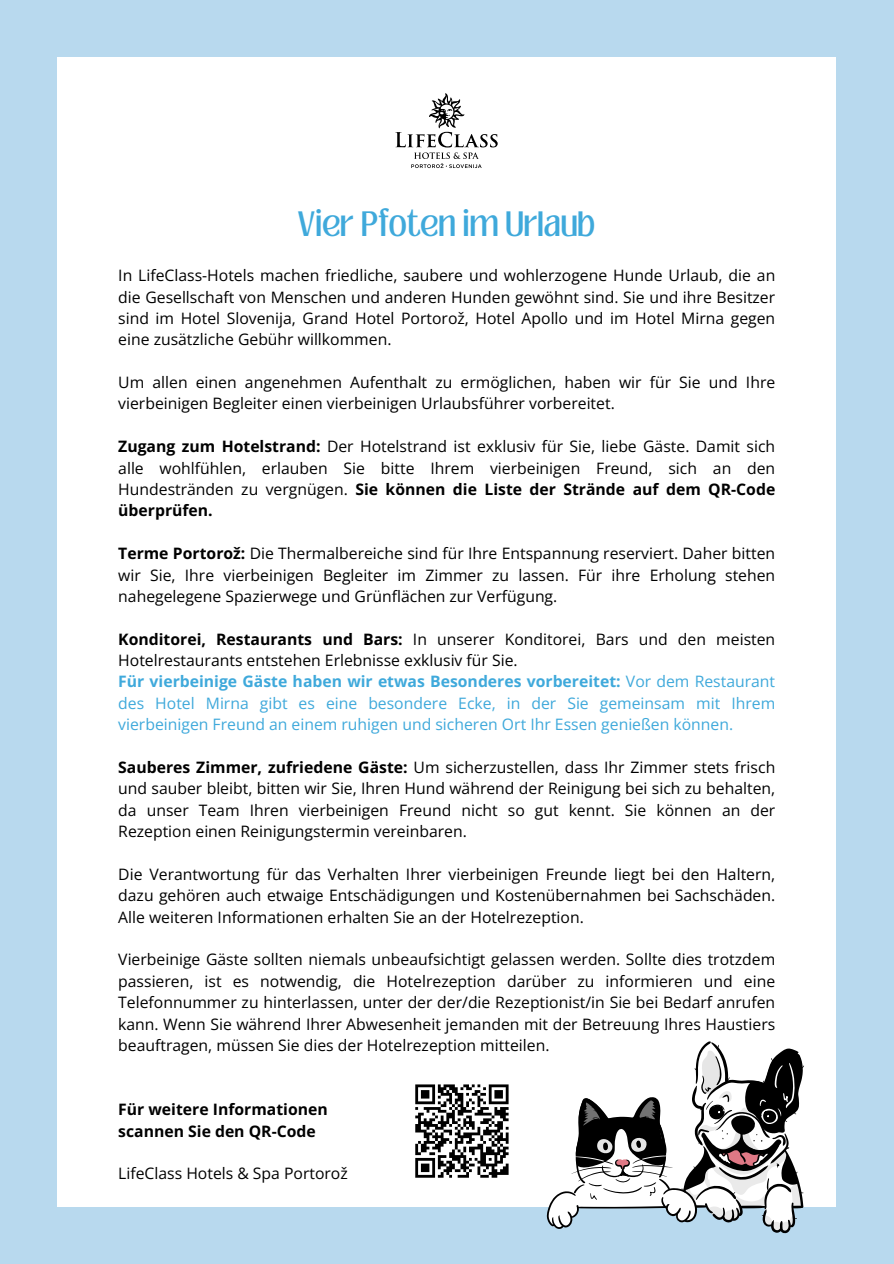
<style>
.page{position:relative;width:894px;height:1264px;background:#fff}
.page>*{position:absolute;margin:0;border:0;box-sizing:border-box;transform-origin:0 0}
.t1{font:27px "Loubag";color:#3fa9db}
.t2{font:15.75px/21.3px "Open Sans";color:#000;text-align:justify}
.t3{font:15.75px/21.3px "Open Sans";color:#3fa9db;text-align:justify}
.t4{font:700 15.75px/21.3px "Open Sans";color:#000}
.s1{font-weight:700}
</style>
<div class="page">
<div style="left:0;top:0;width:893px;height:1263px;background:#b8d9ee"></div>
<div style="left:57px;top:57px;width:779px;height:1148px;background:#fff"></div>
<svg style="left:546px;top:1041px;width:257px;height:192px"></svg>
<svg style="left:395px;top:93px;width:102px;height:75px"></svg>
<svg style="left:415px;top:1084px;width:94px;height:94px"></svg>
<h2 class="t1" style="left:298px;top:202px;width:298px">Vier Pfoten im Urlaub</h2>
<p class="t2" style="left:118px;top:264px;width:658px">In LifeClass-Hotels machen friedliche, saubere und wohlerzogene Hunde Urlaub, die an die Gesellschaft von Menschen und anderen Hunden gewöhnt sind. Sie und ihre Besitzer sind im Hotel Slovenija, Grand Hotel Portorož, Hotel Apollo und im Hotel Mirna gegen eine zusätzliche Gebühr willkommen.</p>
<h1 class="t2" style="left:118px;top:371px;width:658px">Um allen einen angenehmen Aufenthalt zu ermöglichen, haben wir für Sie und Ihre vierbeinigen Begleiter einen vierbeinigen Urlaubsführer vorbereitet.</h1>
<p class="t2" style="left:118px;top:435px;width:658px"><span class="s1">Zugang zum Hotelstrand:</span> Der Hotelstrand ist exklusiv für Sie, liebe Gäste. Damit sich alle wohlfühlen, erlauben Sie bitte Ihrem vierbeinigen Freund, sich an den Hundestränden zu vergnügen. <span class="s1">Sie können die Liste der Strände auf dem QR-Code überprüfen.</span></p>
<p class="t2" style="left:118px;top:542px;width:658px"><span class="s1">Terme Portorož:</span> Die Thermalbereiche sind für Ihre Entspannung reserviert. Daher bitten wir Sie, Ihre vierbeinigen Begleiter im Zimmer zu lassen. Für ihre Erholung stehen nahegelegene Spazierwege und Grünflächen zur Verfügung.</p>
<p class="t2" style="left:118px;top:628px;width:658px"><span class="s1">Konditorei, Restaurants und Bars:</span> In unserer Konditorei, Bars und den meisten<br>Hotelrestaurants entstehen Erlebnisse exklusiv für Sie.</p>
<p class="t3" style="left:118px;top:670px;width:658px"><span class="s1">Für vierbeinige Gäste haben wir etwas Besonderes vorbereitet:</span> Vor dem Restaurant des Hotel Mirna gibt es eine besondere Ecke, in der Sie gemeinsam mit Ihrem vierbeinigen Freund an einem ruhigen und sicheren Ort Ihr Essen genießen können.</p>
<p class="t2" style="left:118px;top:756px;width:658px"><span class="s1">Sauberes Zimmer, zufriedene Gäste:</span> Um sicherzustellen, dass Ihr Zimmer stets frisch und sauber bleibt, bitten wir Sie, Ihren Hund während der Reinigung bei sich zu behalten, da unser Team Ihren vierbeinigen Freund nicht so gut kennt. Sie können an der Rezeption einen Reinigungstermin vereinbaren.</p>
<p class="t2" style="left:118px;top:863px;width:658px">Die Verantwortung für das Verhalten Ihrer vierbeinigen Freunde liegt bei den Haltern, dazu gehören auch etwaige Entschädigungen und Kostenübernahmen bei Sachschäden.<br>Alle weiteren Informationen erhalten Sie an der Hotelrezeption.</p>
<p class="t2" style="left:118px;top:948px;width:658px">Vierbeinige Gäste sollten niemals unbeaufsichtigt gelassen werden. Sollte dies trotzdem passieren, ist es notwendig, die Hotelrezeption darüber zu informieren und eine Telefonnummer zu hinterlassen, unter der der/die Rezeptionist/in Sie bei Bedarf anrufen kann. Wenn Sie während Ihrer Abwesenheit jemanden mit der Betreuung Ihres Haustiers beauftragen, müssen Sie dies der Hotelrezeption mitteilen.</p>
<p class="t4" style="left:118px;top:1098px;width:211px">Für weitere Informationen scannen Sie den QR-Code</p>
<p class="t2" style="left:118px;top:1162px;width:231px">LifeClass Hotels &amp; Spa Portorož</p>
</div>
